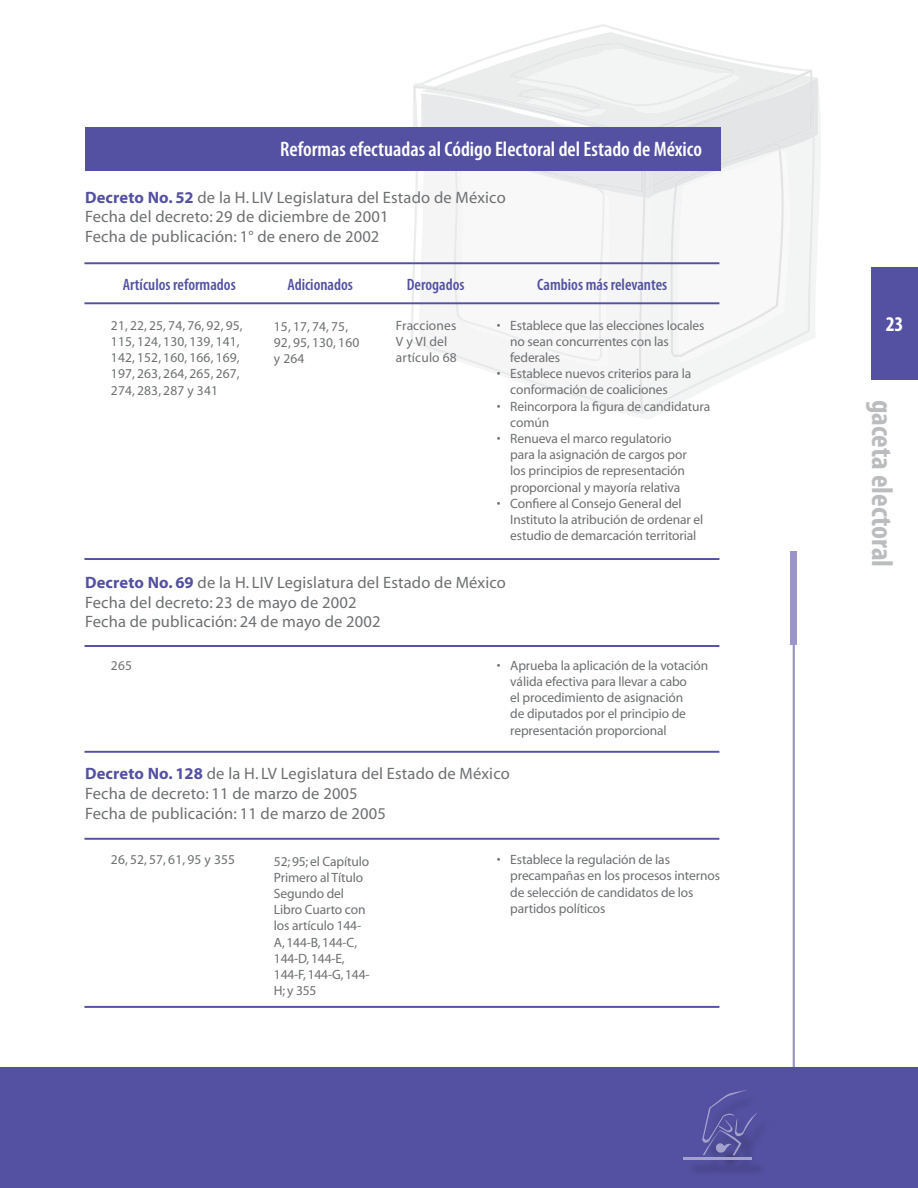
<style>
.page{position:relative;width:918px;height:1188px;background:#fff}
.page>*{position:absolute;margin:0;border:0;box-sizing:border-box;transform-origin:0 0}
.t1{font:700 condensed 30px "Myriad Pro";color:#babcbe}
.t2{font:600 condensed 21px "Myriad Pro";color:#fff}
.t3{font:700 condensed 21px "Myriad Pro";color:#fff}
.t4{font:16.5px/19.8px "Myriad";letter-spacing:.01em;color:#6d6f71}
.t5{font:600 condensed 16.5px "Myriad Pro";color:#5451a2}
.t6{font:13.5px/16.2px "Myriad";letter-spacing:-.01em;color:#6d6f71}
.t7{font:13.5px/16.2px "Myriad";letter-spacing:.01em;color:#6d6f71}
.s1{font-weight:700;color:#5451a2}
</style>
<div class="page">
<svg style="left:818px;top:88px;width:3px;height:128px"></svg>
<svg style="left:411px;top:24px;width:407px;height:395px"></svg>
<div style="left:871px;top:267px;width:47px;height:113px;background:#5451a2"></div>
<div style="left:85px;top:128px;width:635px;height:43px;background:#5451a2"></div>
<hr style="left:84px;top:302px;width:635px;height:2px;background:#5451a2">
<hr style="left:84px;top:262px;width:635px;height:2px;background:#5451a2">
<hr style="left:84px;top:558px;width:635px;height:2px;background:#5451a2">
<hr style="left:84px;top:645px;width:635px;height:2px;background:#5451a2">
<hr style="left:84px;top:751px;width:635px;height:2px;background:#5451a2">
<hr style="left:84px;top:838px;width:635px;height:2px;background:#5451a2">
<hr style="left:84px;top:1006px;width:635px;height:2px;background:#5451a2">
<div style="left:791px;top:551px;width:6px;height:94px;background:#9b96c9"></div>
<hr style="left:793px;top:639px;width:2px;height:549px;background:#9b96c9">
<div style="left:0;top:1067px;width:918px;height:121px;background:#5451a2"></div>
<div style="left:685px;top:1092px;width:88px;height:85px;background:#000;opacity:.75"></div>
<svg style="left:702px;top:1090px;width:56px;height:65px"></svg>
<hr style="left:683px;top:1158px;width:69px;height:2px;background:#fff">
<h2 class="t2" style="left:280px;top:136px;width:423px">Reformas efectuadas al Código Electoral del Estado de México</h2>
<p class="t4" style="left:85px;top:188px;width:422px"><span class="s1">Decreto No. 52</span> de la H. LIV Legislatura del Estado de México<br>Fecha del decreto: 29 de diciembre de 2001<br>Fecha de publicación: 1° de enero de 2002</p>
<p class="t5" style="left:123px;top:274px;width:115px">Artículos reformados</p>
<p class="t5" style="left:287px;top:274px;width:67px">Adicionados</p>
<p class="t5" style="left:407px;top:274px;width:59px">Derogados</p>
<p class="t5" style="left:537px;top:274px;width:132px">Cambios más relevantes</p>
<p class="t7" style="left:111px;top:318px;width:133px">21, 22, 25, 74, 76, 92, 95,</p>
<h2 class="t3" style="left:886px;top:311px;width:10px">23</h2>
<p class="t6" style="left:111px;top:334px;width:130px;text-align:justify">115, 124, 130, 139, 141, 142, 152, 160, 166, 169, 197, 263, 264, 265, 267, 274, 283, 287 y 341</p>
<p class="t6" style="left:510px;top:318px;width:196px;text-indent:-14px">• Establece que las elecciones locales no sean concurrentes con las federales</p>
<p class="t6" style="left:510px;top:366px;width:182px;text-indent:-14px">• Establece nuevos criterios para la conformación de coaliciones</p>
<p class="t6" style="left:510px;top:399px;width:201px;text-indent:-14px">• Reincorpora la figura de candidatura común</p>
<p class="t6" style="left:510px;top:431px;width:178px;text-indent:-14px">• Renueva el marco regulatorio para la asignación de cargos por los principios de representación proporcional y mayoría relativa</p>
<p class="t6" style="left:510px;top:496px;width:195px;text-indent:-14px">• Confiere al Consejo General del<br>Instituto la atribución de ordenar el estudio de demarcación territorial</p>
<p class="t7" style="left:396px;top:318px;width:62px">Fracciones<br>V y VI del artículo 68</p>
<p class="t7" style="left:274px;top:319px;width:87px">15, 17, 74, 75,<br>92, 95, 130, 160 y 264</p>
<h1 class="t1" style="left:901px;top:400px;width:169px;rotate:90deg">gaceta electoral</h1>
<p class="t4" style="left:85px;top:573px;width:422px"><span class="s1">Decreto No. 69</span> de la H. LIV Legislatura del Estado de México<br>Fecha del decreto: 23 de mayo de 2002<br>Fecha de publicación: 24 de mayo de 2002</p>
<p class="t6" style="left:111px;top:658px;width:23px">265</p>
<p class="t6" style="left:510px;top:658px;width:200px;text-indent:-14px">• Aprueba la aplicación de la votación válida efectiva para llevar a cabo<br>el procedimiento de asignación<br>de diputados por el principio de representación proporcional</p>
<p class="t4" style="left:85px;top:765px;width:426px"><span class="s1">Decreto No. 128</span> de la H. LV Legislatura del Estado de México<br>Fecha de decreto: 11 de marzo de 2005<br>Fecha de publicación: 11 de marzo de 2005</p>
<p class="t7" style="left:111px;top:852px;width:126px">26, 52, 57, 61, 95 y 355</p>
<p class="t6" style="left:274px;top:854px;width:97px">52; 95; el Capítulo<br>Primero al Título<br>Segundo del<br>Libro Cuarto con los artículo 144-<br>A, 144-B, 144-C,<br>144-D, 144-E,<br>144-F, 144-G, 144-<br>H; y 355</p>
<p class="t6" style="left:510px;top:852px;width:211px;text-indent:-14px">• Establece la regulación de las precampañas en los procesos internos de selección de candidatos de los partidos políticos</p>
</div>
